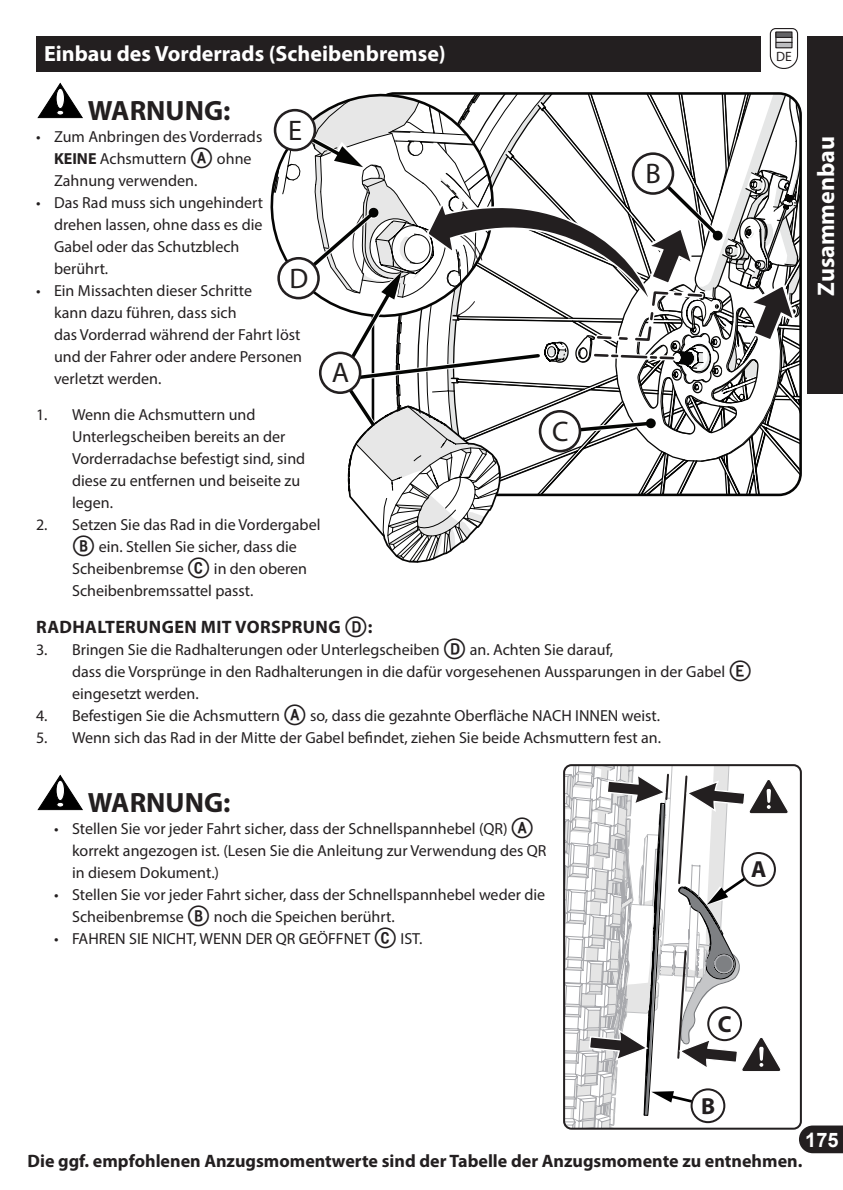
<style>
.page{position:relative;width:843px;height:1190px;background:#fff}
.page>*{position:absolute;margin:0;border:0;box-sizing:border-box;transform-origin:0 0}
.t1{font:28.4px "Myriad Pro";color:#211e1e}
.t2{font:700 28px "Myriad Pro";color:#231f20}
.t3{font:700 24px "Myriad Pro";color:#fff}
.t4{font:700 23.4px "Myriad Pro";color:#231f20}
.Section_Header{font:700 22px "Myriad Pro";color:#fff}
.t5{font:700 20px "Arial";color:#fff}
.t6{font:700 18px "Myriad Pro";color:#231f20}
.t7{font:700 18px "Myriad Pro";letter-spacing:.02em;color:#231f20}
.t8{font:16px/22px "Myriad Pro";color:#231f20}
.t9{font:13.6px "Myriad Pro";color:#231f20}
.s1{font-weight:700}
.s2{font-family:"Fyra Alpha Circle";font-weight:700;font-size:28px}
.s3{font-family:"Fyra Alpha Circle";font-size:28px}
</style>
<div class="page">
<div style="left:806px;top:36px;width:36px;height:357px;background:#231f20"></div>
<div style="left:36px;top:36px;width:724px;height:36px;background:#231f20"></div>
<svg style="left:798px;top:1125px;width:44px;height:28px"></svg>
<svg style="left:38px;top:83px;width:44px;height:35px"></svg>
<svg style="left:270px;top:92px;width:530px;height:470px"></svg>
<svg style="left:38px;top:775px;width:44px;height:34px"></svg>
<div style="left:563px;top:764px;width:238px;height:365px;border:2px solid #231f20;border-radius:7px"></div>
<svg style="left:564px;top:765px;width:226px;height:363px"></svg>
<div style="left:708px;top:1007px;width:33px;height:33px;background:#fff;border-radius:50%"></div>
<div style="left:707px;top:1006px;width:35px;height:35px;border:2px solid #231f20;border-radius:50%"></div>
<div style="left:742px;top:853px;width:32px;height:32px;background:#fff;border-radius:50%"></div>
<div style="left:741px;top:852px;width:34px;height:34px;border:2px solid #231f20;border-radius:50%"></div>
<div style="left:691px;top:1089px;width:33px;height:33px;background:#fff;border-radius:50%"></div>
<div style="left:690px;top:1088px;width:35px;height:35px;border:2px solid #231f20;border-radius:50%"></div>
<svg style="left:769px;top:28px;width:29px;height:41px"></svg>
<svg style="left:775px;top:37px;width:16px;height:6px"></svg>
<div style="left:775px;top:32px;width:16px;height:5px;background:#636366"></div>
<div style="left:775px;top:31px;width:17px;height:7px;border:1px solid #231f20"></div>
<div style="left:775px;top:42px;width:16px;height:6px;background:#bcbdc0"></div>
<div style="left:775px;top:42px;width:17px;height:6px;border:1px solid #231f20"></div>
<p class="Section_Header" style="left:44px;top:39px;width:403px">Einbau des Vorderrads (Scheibenbremse)</p>
<p class="t2" style="left:88px;top:92px;width:144px">WARNUNG:</p>
<p class="t8" style="left:54px;top:125px;width:210px;text-indent:-18px">• Zum Anbringen des Vorderrads<br><span class="s1">KEINE</span> Achsmuttern <span class="s2">A</span> ohne<br>Zahnung verwenden.</p>
<p class="t8" style="left:54px;top:191px;width:210px;text-indent:-18px">• Das Rad muss sich ungehindert drehen lassen, ohne dass es die<br>Gabel oder das Schutzblech berührt.</p>
<p class="t8" style="left:54px;top:279px;width:249px;text-indent:-18px">• Ein Missachten dieser Schritte<br>kann dazu führen, dass sich<br>das Vorderrad während der Fahrt löst und der Fahrer oder andere Personen verletzt werden.</p>
<p class="t8" style="left:72px;top:403px;width:235px;text-indent:-36px">1. Wenn die Achsmuttern und<br>Unterlegscheiben bereits an der<br>Vorderradachse befestigt sind, sind diese zu entfernen und beiseite zu legen.</p>
<p class="t8" style="left:72px;top:513px;width:250px;text-indent:-36px">2. Setzen Sie das Rad in die Vordergabel <span class="s2">B</span> ein. Stellen Sie sicher, dass die Scheibenbremse <span class="s2">C</span> in den oberen Scheibenbremssattel passt.</p>
<p class="t7" style="left:36px;top:615px;width:338px">RADHALTERUNGEN MIT VORSPRUNG <span class="s3">D</span>:</p>
<p class="t8" style="left:72px;top:638px;width:681px;text-indent:-36px">3. Bringen Sie die Radhalterungen oder Unterlegscheiben <span class="s2">D</span> an. Achten Sie darauf,<br>dass die Vorsprünge in den Radhalterungen in die dafür vorgesehenen Aussparungen in der Gabel <span class="s2">E </span>eingesetzt werden.</p>
<p class="t8" style="left:36px;top:704px;width:625px">4. Befestigen Sie die Achsmuttern <span class="s2">A</span> so, dass die gezahnte Oberfläche NACH INNEN weist.</p>
<p class="t8" style="left:36px;top:726px;width:626px">5. Wenn sich das Rad in der Mitte der Gabel befindet, ziehen Sie beide Achsmuttern fest an.</p>
<p class="t1" style="left:288px;top:113px;width:15px">E</p>
<p class="t1" style="left:645px;top:156px;width:17px">B</p>
<p class="t1" style="left:289px;top:261px;width:20px">D</p>
<p class="t1" style="left:332px;top:355px;width:19px">A</p>
<p class="t1" style="left:552px;top:414px;width:18px">C</p>
<p class="t9" style="left:776px;top:48px;width:17px">DE</p>
<p class="t2" style="left:88px;top:784px;width:144px">WARNUNG:</p>
<p class="t8" style="left:72px;top:817px;width:476px;text-indent:-18px">• Stellen Sie vor jeder Fahrt sicher, dass der Schnellspannhebel (QR) <span class="s2">A </span>korrekt angezogen ist. (Lesen Sie die Anleitung zur Verwendung des QR in diesem Dokument.)</p>
<p class="t8" style="left:72px;top:883px;width:474px;text-indent:-18px">• Stellen Sie vor jeder Fahrt sicher, dass der Schnellspannhebel weder die<br>Scheibenbremse <span class="s2">B</span> noch die Speichen berührt.</p>
<p class="t8" style="left:54px;top:927px;width:370px">• FAHREN SIE NICHT, WENN DER QR GEÖFFNET <span class="s2">C</span> IST.</p>
<p class="t4" style="left:751px;top:854px;width:17px">A</p>
<p class="t3" style="left:810px;top:296px;width:161px;rotate:-90deg">Zusammenbau</p>
<p class="t4" style="left:717px;top:1008px;width:15px">C</p>
<p class="t4" style="left:701px;top:1090px;width:16px">B</p>
<p class="t5" style="left:805px;top:1125px;width:35px">175</p>
<p class="t6" style="left:27px;top:1149px;width:776px">Die ggf. empfohlenen Anzugsmomentwerte sind der Tabelle der Anzugsmomente zu entnehmen.</p>
</div>
